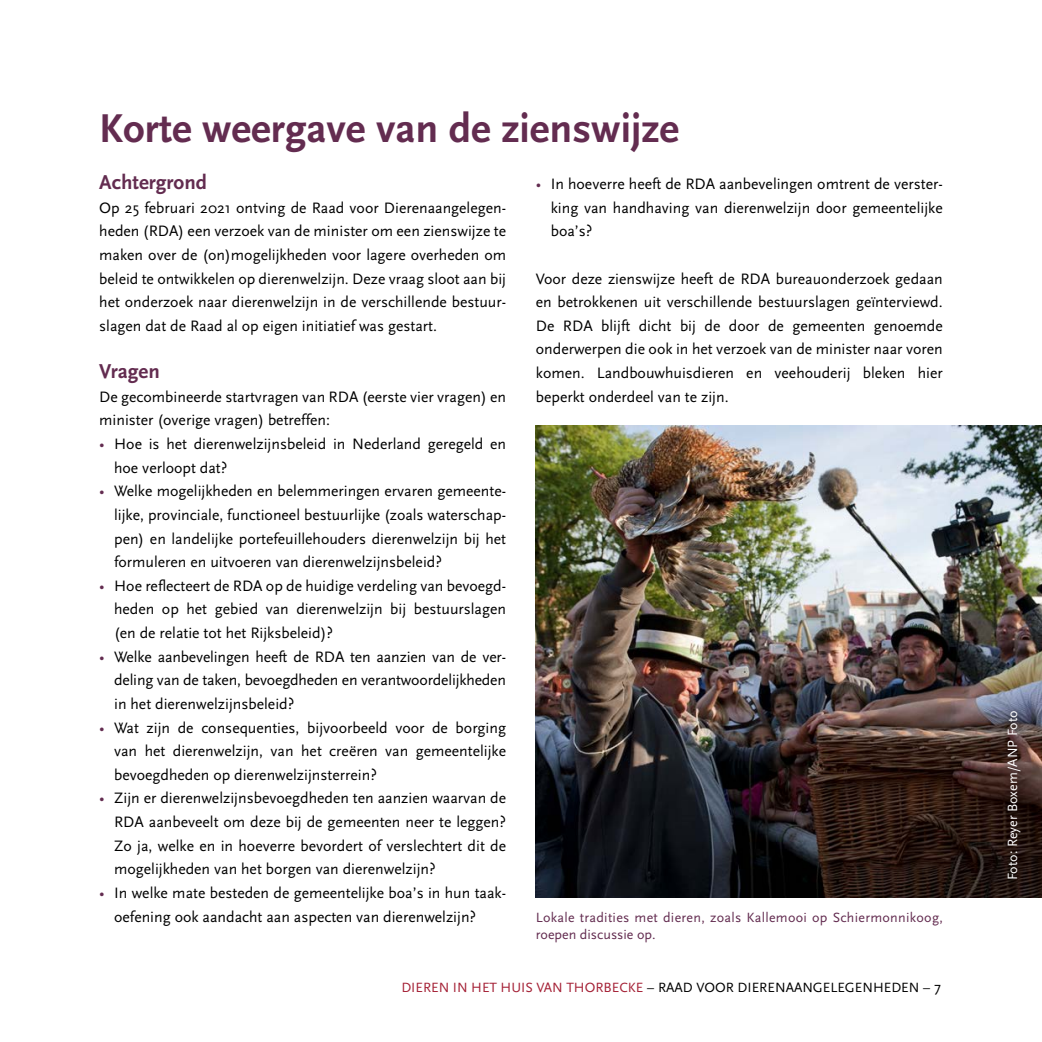
<style>
.page{position:relative;width:1042px;height:1042px;background:#fff}
.page>*{position:absolute;margin:0;border:0;box-sizing:border-box;transform-origin:0 0}
.H2_2-kolomskop{font:700 42px "Scala Sans";color:#632c50}
.H3_Alineakop{font:700 21px "Scala Sans";color:#632c50}
.P-Platte_tekst{font:15.75px/23.6px "Scala Sans";color:#000;text-align:justify}
.t1{font:14px/17.5px "Scala Sans";letter-spacing:.02em;color:#632c50}
.t2{font:14px "Scala Sans";color:#000}
.t3{font:14px "Scala Sans";color:#fff}
.s1{font-style:italic;color:#632c50}
.s2{color:#a42035}
.s3{font-size:14.88px}
</style>
<div class="page">
<hr style="left:0;top:64px;width:1px;height:978px;background:#ebe3d3">
<img style="left:536px;top:425px;width:506px;height:473px">
<div style="left:998px;top:702px;width:31px;height:186px;background:#000;opacity:.75"></div>
<h2 class="H2_2-kolomskop" style="left:99px;top:106px;width:581px">Korte weergave van de zienswijze</h2>
<h3 class="H3_Alineakop" style="left:99px;top:171px;width:109px">Achtergrond</h3>
<p class="P-Platte_tekst" style="left:99px;top:196px;width:408px">Op 25 februari 2021 ontving de Raad voor Dierenaangelegen&shy;heden (RDA) een verzoek van de minister om een zienswijze te maken over de (on)mogelijkheden voor lagere overheden om beleid te ontwikkelen op dierenwelzijn. Deze vraag sloot aan bij het onderzoek naar dierenwelzijn in de verschillende bestuur&shy;slagen dat de Raad al op eigen initiatief was gestart.</p>
<h3 class="H3_Alineakop" style="left:99px;top:360px;width:62px">Vragen</h3>
<p class="P-Platte_tekst" style="left:99px;top:385px;width:408px">De gecombineerde startvragen van RDA (eerste vier vragen) en minister (overige vragen) betreffen:</p>
<p class="P-Platte_tekst" style="left:114px;top:432px;width:393px;text-indent:-15px"><span class="s1">•</span> Hoe is het dierenwelzijnsbeleid in Nederland geregeld en hoe verloopt dat?</p>
<p class="P-Platte_tekst" style="left:114px;top:479px;width:393px;text-indent:-15px"><span class="s1">•</span> Welke mogelijkheden en belemmeringen ervaren gemeente&shy;lijke, provinciale, functioneel bestuurlijke (zoals waterschap&shy;pen) en landelijke portefeuillehouders dierenwelzijn bij het formuleren en uitvoeren van dierenwelzijnsbeleid?</p>
<p class="P-Platte_tekst" style="left:114px;top:574px;width:393px;text-indent:-15px"><span class="s1">•</span> Hoe refecteert de RDA op de huidige verdeling van bevoegd&shy;heden op het gebied van dierenwelzijn bij bestuurslagen (en de relatie tot het Rijksbeleid)?</p>
<p class="P-Platte_tekst" style="left:114px;top:645px;width:393px;text-indent:-15px"><span class="s1">•</span> Welke aanbevelingen heeft de RDA ten aanzien van de ver&shy;deling van de taken, bevoegdheden en verantwoordelijkheden in het dierenwelzijnsbeleid?</p>
<p class="P-Platte_tekst" style="left:114px;top:716px;width:393px;text-indent:-15px"><span class="s1">•</span> Wat zijn de consequenties, bijvoorbeeld voor de borging van het dierenwelzijn, van het creëren van gemeentelijke bevoegdheden op dierenwelzijnsterrein?</p>
<p class="P-Platte_tekst" style="left:114px;top:787px;width:393px;text-indent:-15px"><span class="s1">•</span> Zijn er dierenwelzijnsbevoegdheden ten aanzien waarvan de RDA aanbeveelt om deze bij de gemeenten neer te leggen?<br>Zo ja, welke en in hoeverre bevordert of verslechtert dit de mogelijkheden van het borgen van dierenwelzijn?</p>
<p class="P-Platte_tekst" style="left:114px;top:881px;width:393px;text-indent:-15px"><span class="s1">•</span> In welke mate besteden de gemeentelijke boa’s in hun taak&shy;oefening ook aandacht aan aspecten van dierenwelzijn?</p>
<p class="P-Platte_tekst" style="left:551px;top:172px;width:393px;text-indent:-15px"><span class="s1">•</span> In hoeverre heeft de RDA aanbevelingen omtrent de verster&shy;king van handhaving van dierenwelzijn door gemeentelijke boa’s?</p>
<p class="P-Platte_tekst" style="left:536px;top:267px;width:408px">Voor deze zienswijze heeft de RDA bureauonderzoek gedaan en betrokkenen uit verschillende bestuurslagen geïnterviewd.<br>De RDA blijft dicht bij de door de gemeenten genoemde onderwerpen die ook in het verzoek van de minister naar voren komen. Landbouwhuisdieren en veehouderij bleken hier beperkt onderdeel van te zijn.</p>
<p class="t1" style="left:536px;top:908px;width:409px">Lokale tradities met dieren, zoals Kallemooi op Schiermonnikoog, roepen discussie op.</p>
<p class="t2" style="left:401px;top:979px;width:541px"><span class="s2">DIEREN IN HET HUIS VAN THORBECKE</span> – RAAD VOOR DIERENAANGELEGENHEDEN – <span class="s3">7</span></p>
<p class="t3" style="left:1005px;top:880px;width:171px;rotate:-90deg">Foto: Reyer Boxem/ANP Foto</p>
</div>
